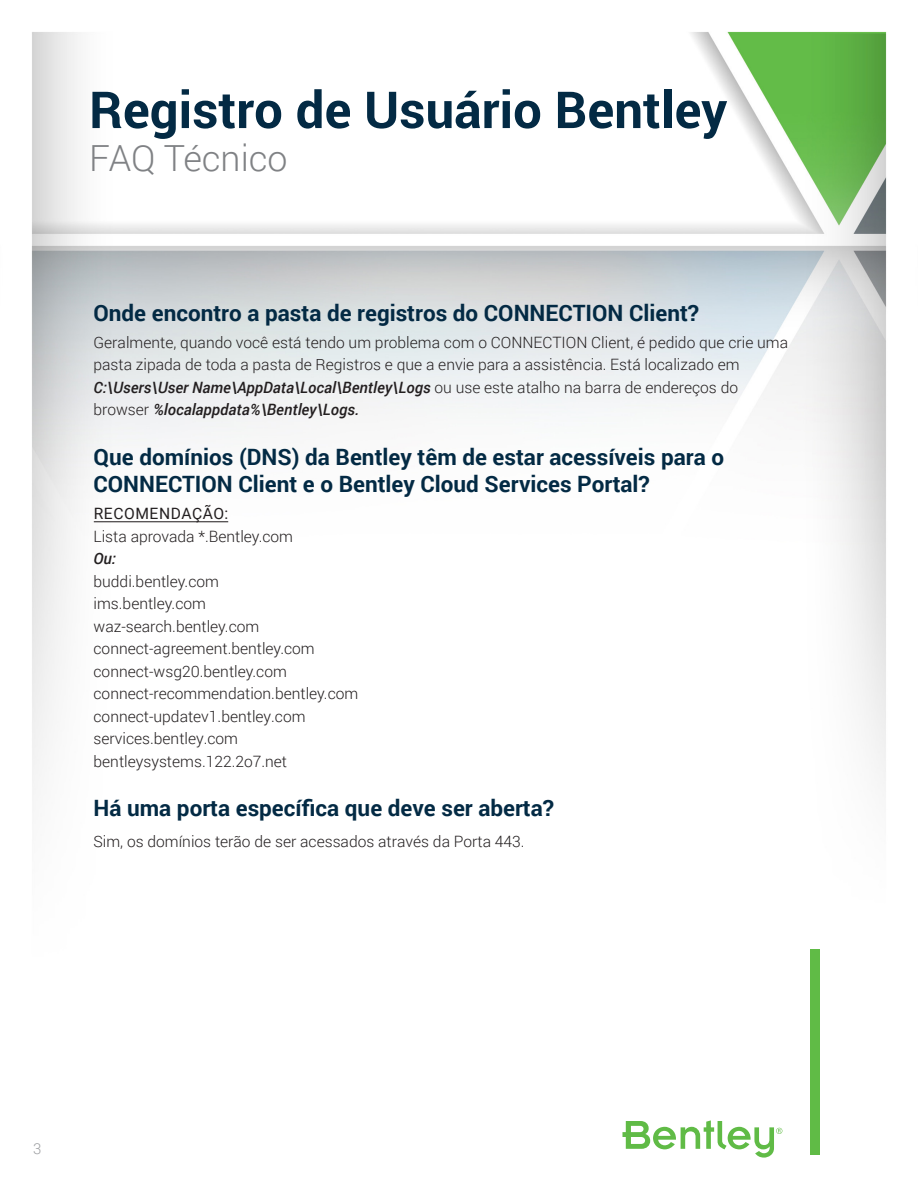
<style>
.page{position:relative;width:918px;height:1188px;background:#fff}
.page>*{position:absolute;margin:0;border:0;box-sizing:border-box;transform-origin:0 0}
.t1{font:700 51px "Roboto";color:#032a44}
.t2{font:300 36px "Roboto";color:#808285}
.t3{font:700 22.5px/27px "Roboto";color:#032a44}
.t4{font:300 15.6px/22.5px "Roboto";color:#231f20}
.t5{font:300 15px "Roboto";color:#9d9fa2}
.s1{font-weight:500;font-style:italic}
.s2{font-weight:400}
</style>
<div class="page">
<img style="left:32px;top:31px;width:855px;height:1124px">
<div style="left:811px;top:949px;width:9px;height:206px;background:#60bb46"></div>
<svg style="left:622px;top:1120px;width:160px;height:38px"></svg>
<hr style="left:94px;top:521px;width:134px;height:1px;background:#231f20">
<p class="t1" style="left:89px;top:74px;width:640px">Registro de Usuário Bentley</p>
<p class="t2" style="left:89px;top:134px;width:200px">FAQ Técnico</p>
<p class="t3" style="left:94px;top:298px;width:607px">Onde encontro a pasta de registros do CONNECTION Client?</p>
<p class="t4" style="left:94px;top:331px;width:696px">Geralmente, quando você está tendo um problema com o CONNECTION Client, é pedido que crie uma pasta zipada de toda a pasta de Registros e que a envie para a assistência. Está localizado em <span class="s1">C:\Users\User Name\AppData\Local\Bentley\Logs</span> ou use este atalho na barra de endereços do browser <span class="s1">%localappdata%\Bentley\Logs.</span></p>
<p class="t3" style="left:94px;top:442px;width:632px">Que domínios (DNS) da Bentley têm de estar acessíveis para o<br>CONNECTION Client e o Bentley Cloud Services Portal?</p>
<p class="t4" style="left:94px;top:502px;width:266px"><span class="s2">RECOMENDAÇÃO:<br></span>Lista aprovada *.Bentley.com<br><span class="s1">Ou:<br></span>buddi.bentley.com<br>ims.bentley.com waz-search.bentley.com connect-agreement.bentley.com connect-wsg20.bentley.com connect-recommendation.bentley.com connect-updatev1.bentley.com services.bentley.com bentleysystems.122.2o7.net</p>
<p class="t3" style="left:94px;top:794px;width:462px">Há uma porta específica que deve ser aberta?</p>
<p class="t4" style="left:94px;top:830px;width:433px">Sim, os domínios terão de ser acessados através da Porta 443.</p>
<p class="t5" style="left:33px;top:1138px;width:10px">3</p>
</div>
